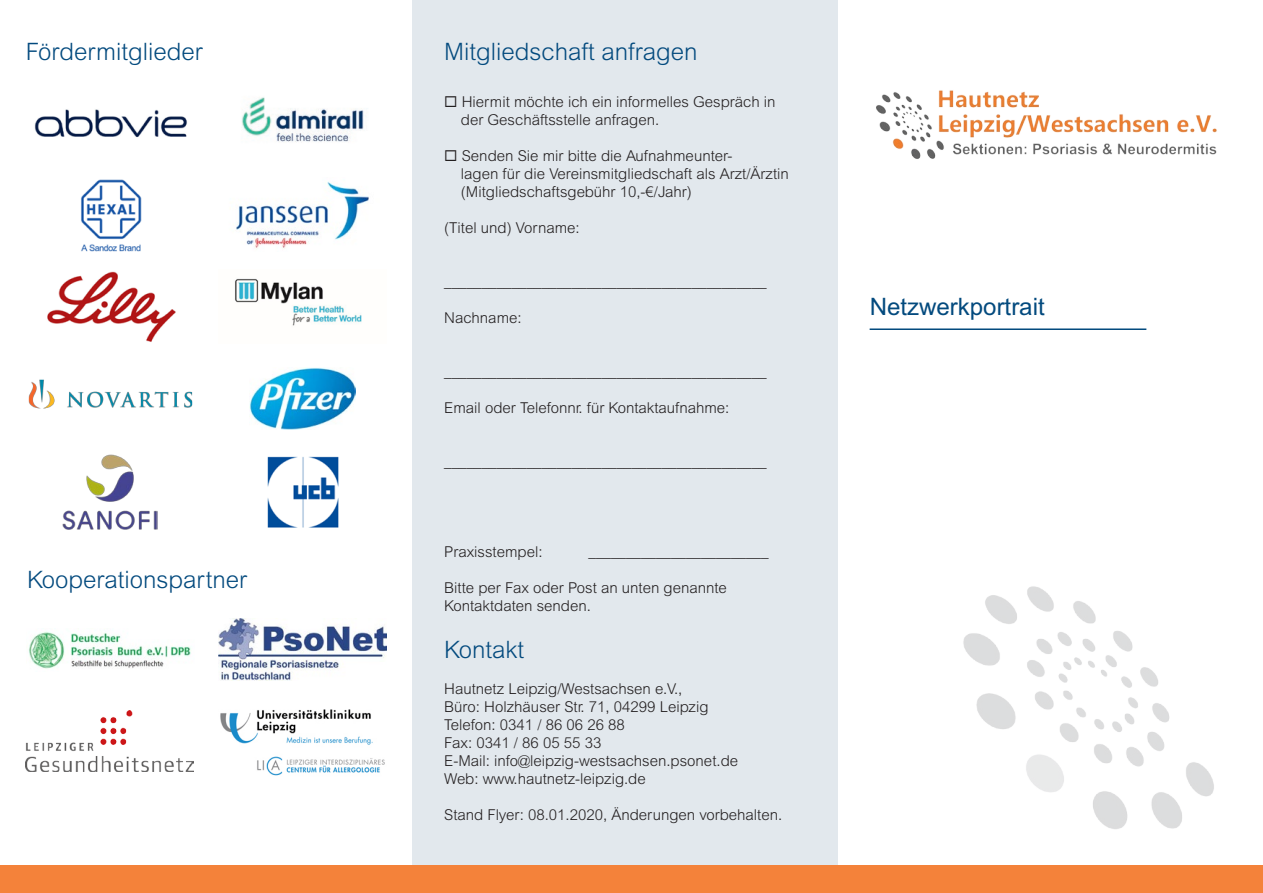
<style>
.page{position:relative;width:1263px;height:893px;background:#fff}
.page>*{position:absolute;margin:0;border:0;box-sizing:border-box;transform-origin:0 0}
.t1{font:300 24px "Arial MT Std";color:#034a7e}
.t2{font:24px "Arial MT Std";color:#034a7e}
.t3{font:300 15px/18px "Arial MT Std";color:#231f20}
</style>
<div class="page">
<div style="left:412px;top:0;width:426px;height:866px;background:#e2e8ed"></div>
<div style="left:0;top:866px;width:1263px;height:27px;background:#f4823a"></div>
<hr style="left:870px;top:328px;width:276px;height:2px;background:#034a7e">
<img style="left:876px;top:90px;width:341px;height:69px">
<img style="left:219px;top:619px;width:168px;height:62px">
<img style="left:28px;top:631px;width:163px;height:38px">
<img style="left:250px;top:368px;width:106px;height:62px">
<img style="left:26px;top:710px;width:168px;height:61px">
<img style="left:34px;top:109px;width:153px;height:29px">
<img style="left:81px;top:179px;width:61px;height:73px">
<img style="left:28px;top:379px;width:165px;height:30px">
<img style="left:236px;top:181px;width:133px;height:68px">
<img style="left:47px;top:271px;width:129px;height:71px">
<img style="left:63px;top:454px;width:94px;height:75px">
<img style="left:242px;top:97px;width:122px;height:45px">
<img style="left:963px;top:586px;width:251px;height:243px">
<img style="left:220px;top:709px;width:165px;height:67px">
<img style="left:267px;top:456px;width:72px;height:72px">
<img style="left:235px;top:278px;width:127px;height:48px">
<h1 class="t1" style="left:26px;top:38px;width:179px">Fördermitglieder</h1>
<h1 class="t1" style="left:27px;top:565px;width:222px">Kooperationspartner</h1>
<h1 class="t1" style="left:444px;top:38px;width:255px">Mitgliedschaft anfragen</h1>
<p class="t3" style="left:461px;top:92px;width:316px;text-indent:-17px">◻ Hiermit möchte ich ein informelles Gespräch in der Geschäftsstelle anfragen.</p>
<p class="t3" style="left:461px;top:146px;width:329px;text-indent:-17px">◻ Senden Sie mir bitte die Aufnahmeunter-<br>lagen für die Vereinsmitgliedschaft als Arzt/Ärztin (Mitgliedschaftsgebühr 10,-€/Jahr)</p>
<p class="t3" style="left:444px;top:218px;width:137px">(Titel und) Vorname:</p>
<p class="t3" style="left:444px;top:272px;width:324px">___________________________________________</p>
<p class="t3" style="left:444px;top:308px;width:79px">Nachname:</p>
<p class="t3" style="left:444px;top:362px;width:324px">___________________________________________</p>
<p class="t3" style="left:444px;top:398px;width:287px">Email oder Telefonnr. für Kontaktaufnahme:</p>
<p class="t3" style="left:444px;top:452px;width:324px">___________________________________________</p>
<p class="t3" style="left:444px;top:542px;width:100px">Praxisstempel:</p>
<p class="t3" style="left:588px;top:542px;width:181px">________________________</p>
<p class="t3" style="left:444px;top:578px;width:284px">Bitte per Fax oder Post an unten genannte<br>Kontaktdaten senden.</p>
<h1 class="t1" style="left:444px;top:635px;width:82px">Kontakt</h1>
<p class="t3" style="left:444px;top:679px;width:295px">Hautnetz Leipzig/Westsachsen e.V.,<br>Büro: Holzhäuser Str. 71, 04299 Leipzig Telefon: 0341 / 86 06 26 88<br>Fax: 0341 / 86 05 55 33<br>E-Mail: info@leipzig-westsachsen.psonet.de Web: www.hautnetz-leipzig.de</p>
<p class="t3" style="left:444px;top:805px;width:339px">Stand Flyer: 08.01.2020, Änderungen vorbehalten.</p>
<h1 class="t2" style="left:870px;top:293px;width:176px">Netzwerkportrait</h1>
</div>
